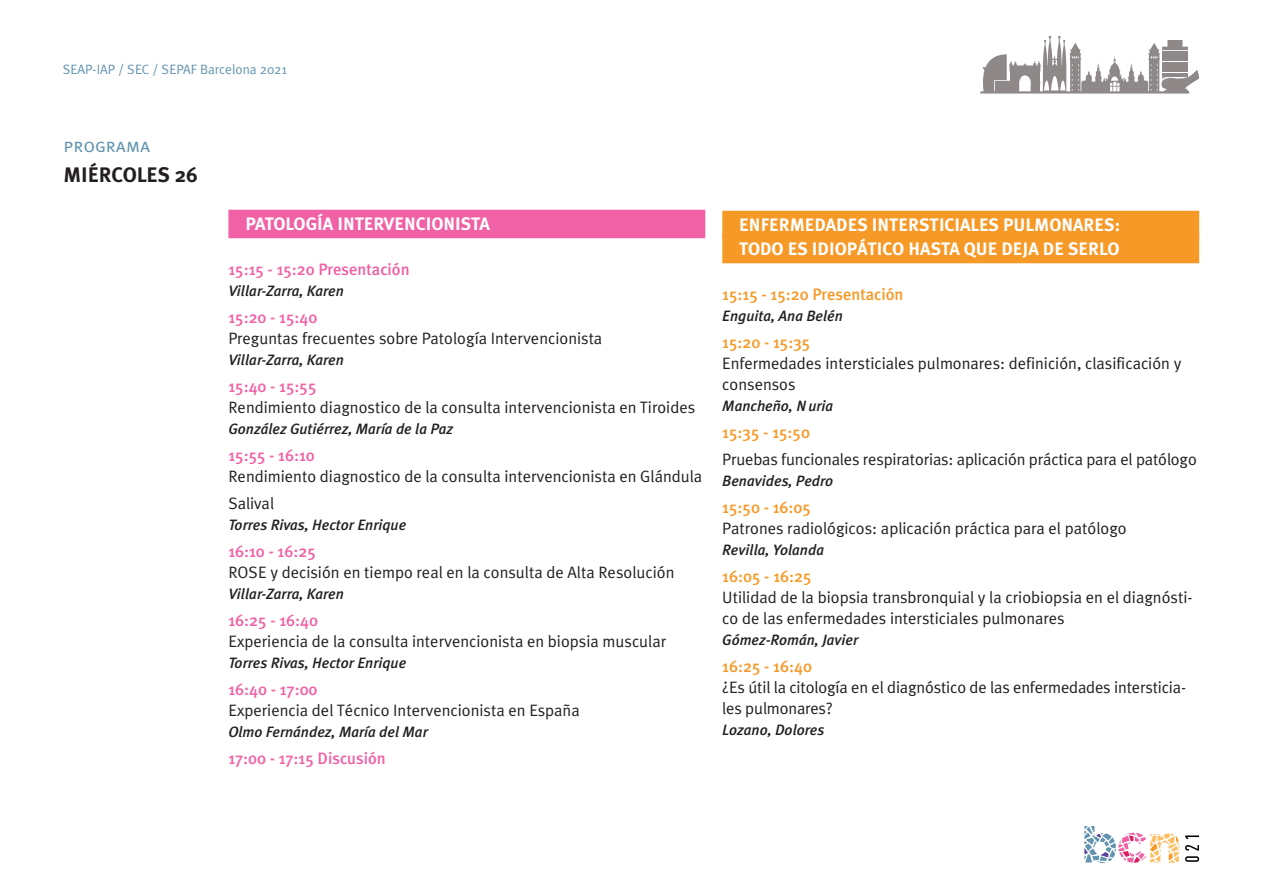
<style>
.page{position:relative;width:1263px;height:893px;background:#fff}
.page>*{position:absolute;margin:0;border:0;box-sizing:border-box;transform-origin:0 0}
.t1{font:700 21px "Meta Plus";color:#231f20}
.t2{font:19.5px "Meta Plus Normal Caps";color:#6293af}
.t3{font:700 18px "Meta Plus";color:#fff}
.t4{font:16.5px/21px "Meta Plus Normal";color:#231f20}
.t5{font:500 16.5px "Meta Plus";color:#f061a5}
.t6{font:500 16.5px "Meta Plus";color:#f79927}
.t7{font:italic 500 15px "Meta Plus";color:#231f20}
.t8{font:13.5px "Meta Plus Normal";color:#6293af}
</style>
<div class="page">
<svg style="left:1185px;top:845px;width:14px;height:17px"></svg>
<svg style="left:1185px;top:835px;width:14px;height:4px"></svg>
<svg style="left:1084px;top:826px;width:95px;height:37px"></svg>
<svg style="left:980px;top:36px;width:219px;height:58px"></svg>
<div style="left:228px;top:210px;width:477px;height:28px;background:#f061a5"></div>
<div style="left:722px;top:211px;width:477px;height:28px;background:#f79927"></div>
<div style="left:722px;top:235px;width:477px;height:28px;background:#f79927"></div>
<p class="t8" style="left:63px;top:62px;width:226px">SEAP-IAP / SEC / SEPAF Barcelona 2021</p>
<p class="t2" style="left:63px;top:134px;width:88px">programa</p>
<p class="t1" style="left:63px;top:162px;width:136px">MIÉRCOLES 26</p>
<p class="t3" style="left:245px;top:213px;width:21px">PATOLOGÍA</p>
<p class="t3" style="left:337px;top:213px;width:17px">INTERVENCIONISTA</p>
<p class="t5" style="left:228px;top:259px;width:183px">15:15 - 15:20 Presentación</p>
<p class="t7" style="left:228px;top:282px;width:117px">Villar-Zarra, Karen</p>
<p class="t5" style="left:228px;top:307px;width:90px">15:20 - 15:40</p>
<p class="t4" style="left:228px;top:327px;width:375px">Preguntas frecuentes sobre Patología Intervencionista</p>
<p class="t7" style="left:228px;top:351px;width:117px">Villar-Zarra, Karen</p>
<p class="t5" style="left:228px;top:376px;width:90px">15:40 - 15:55</p>
<p class="t4" style="left:228px;top:396px;width:468px">Rendimiento diagnostico de la consulta intervencionista en Tiroides</p>
<p class="t7" style="left:228px;top:420px;width:226px">González Gutiérrez, María de la Paz</p>
<p class="t5" style="left:228px;top:445px;width:88px">15:55 - 16:10</p>
<p class="t4" style="left:228px;top:462px;width:475px;line-height:27px">Rendimiento diagnostico de la consulta intervencionista en Glándula<br>Salival</p>
<p class="t7" style="left:228px;top:516px;width:179px">Torres Rivas, Hector Enrique</p>
<p class="t5" style="left:228px;top:541px;width:89px">16:10 - 16:25</p>
<p class="t4" style="left:228px;top:561px;width:448px">ROSE y decisión en tiempo real en la consulta de Alta Resolución</p>
<p class="t7" style="left:228px;top:585px;width:117px">Villar-Zarra, Karen</p>
<p class="t5" style="left:228px;top:610px;width:91px">16:25 - 16:40</p>
<p class="t4" style="left:228px;top:630px;width:439px">Experiencia de la consulta intervencionista en biopsia muscular</p>
<p class="t7" style="left:228px;top:654px;width:179px">Torres Rivas, Hector Enrique</p>
<p class="t5" style="left:228px;top:679px;width:91px">16:40 - 17:00</p>
<p class="t4" style="left:228px;top:699px;width:353px">Experiencia del Técnico Intervencionista en España</p>
<p class="t7" style="left:228px;top:723px;width:201px">Olmo Fernández, María del Mar</p>
<p class="t5" style="left:228px;top:748px;width:159px">17:00 - 17:15 Discusión</p>
<p class="t3" style="left:739px;top:214px;width:22px">ENFERMEDADES</p>
<p class="t3" style="left:872px;top:214px;width:10px">INTERSTICIALES</p>
<p class="t3" style="left:1003px;top:214px;width:12px">PULMONARES</p>
<p class="t3" style="left:1115px;top:214px;width:7px">:</p>
<p class="t3" style="left:739px;top:238px;width:22px">TODO</p>
<p class="t3" style="left:788px;top:238px;width:35px">ES IDIOPÁTICO</p>
<p class="t3" style="left:908px;top:238px;width:12px">HASTA</p>
<p class="t3" style="left:964px;top:238px;width:48px">QUE DEJA</p>
<p class="t3" style="left:1043px;top:238px;width:37px">DE SERLO</p>
<p class="t6" style="left:722px;top:284px;width:183px">15:15 - 15:20 Presentación</p>
<p class="t7" style="left:722px;top:307px;width:122px">Enguita, Ana Belén</p>
<p class="t6" style="left:722px;top:332px;width:90px">15:20 - 15:35</p>
<p class="t4" style="left:722px;top:352px;width:461px">Enfermedades intersticiales pulmonares: definición, clasificación y consensos</p>
<p class="t7" style="left:722px;top:397px;width:112px">Mancheño, Nuria</p>
<p class="t6" style="left:722px;top:422px;width:89px">15:35 - 15:50</p>
<p class="t4" style="left:722px;top:448px;width:476px">Pruebas funcionales respiratorias: aplicación práctica para el patólogo</p>
<p class="t7" style="left:722px;top:472px;width:112px">Benavides, Pedro</p>
<p class="t6" style="left:722px;top:497px;width:90px">15:50 - 16:05</p>
<p class="t4" style="left:722px;top:517px;width:406px">Patrones radiológicos: aplicación práctica para el patólogo</p>
<p class="t7" style="left:722px;top:541px;width:103px">Revilla, Yolanda</p>
<p class="t6" style="left:722px;top:566px;width:91px">16:05 - 16:25</p>
<p class="t4" style="left:722px;top:586px;width:472px">Utilidad de la biopsia transbronquial y la criobiopsia en el diagnósti&shy;co de las enfermedades intersticiales pulmonares</p>
<p class="t7" style="left:722px;top:631px;width:137px">Gómez-Román, Javier</p>
<p class="t6" style="left:722px;top:656px;width:91px">16:25 - 16:40</p>
<p class="t4" style="left:722px;top:676px;width:465px">¿Es útil la citología en el diagnóstico de las enfermedades intersticia&shy;les pulmonares?</p>
<p class="t7" style="left:722px;top:721px;width:104px">Lozano, Dolores</p>
</div>
